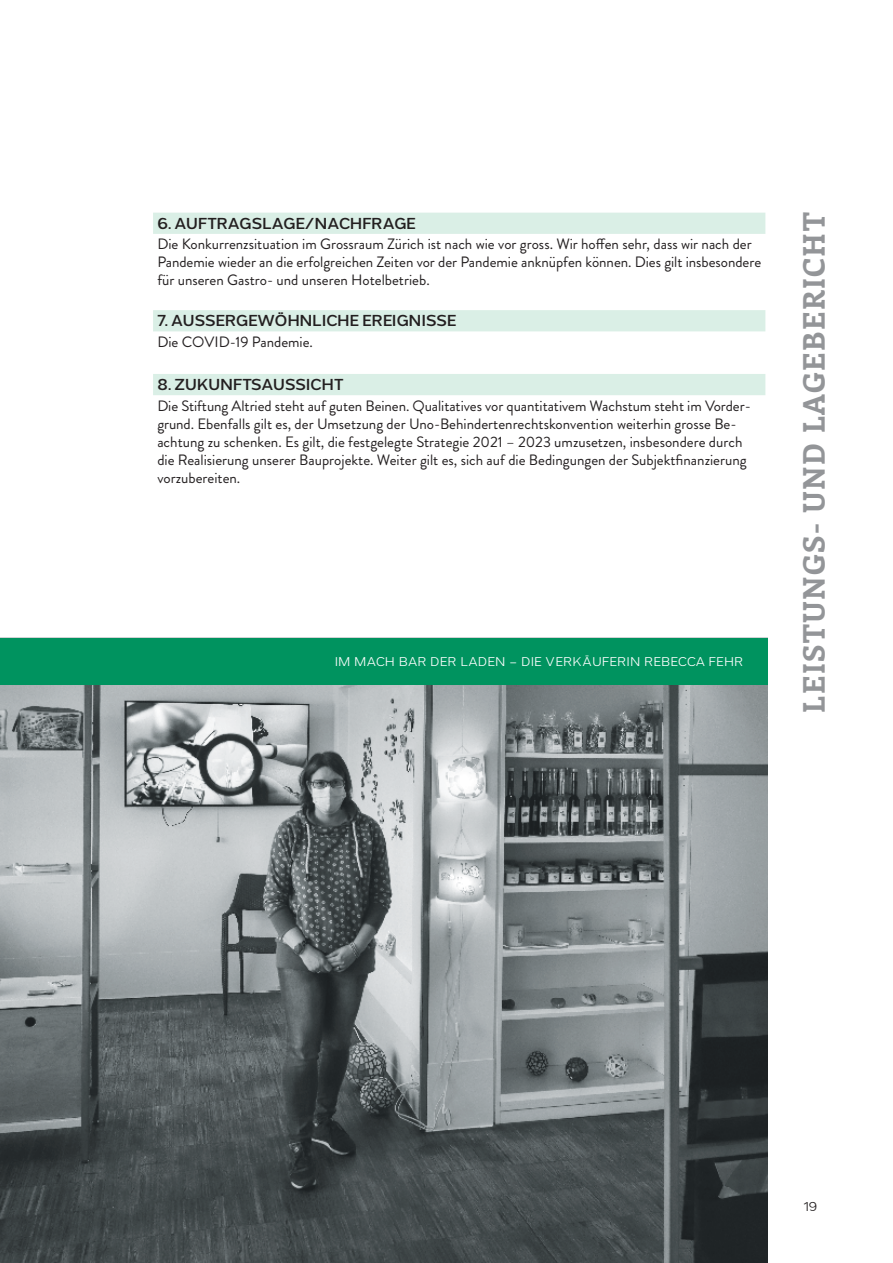
<style>
.page{position:relative;width:893px;height:1263px;background:#fff}
.page>*{position:absolute;margin:0;border:0;box-sizing:border-box;transform-origin:0 0}
.t1{font:700 30px "Enriqueta";letter-spacing:.05em;color:#939598}
.t2{font:15px/18px "Brandon Grotesque";color:#231f20}
.t3{font:600 15px "Grey Sans";letter-spacing:.02em;color:#231f20}
.t4{font:12px "Grey Sans";letter-spacing:.05em;color:#fff}
.t5{font:12px "Grey Sans";color:#231f20}
</style>
<div class="page">
<svg style="left:153px;top:213px;width:612px;height:182px"></svg>
<img style="left:0;top:685px;width:768px;height:578px">
<div style="left:0;top:638px;width:768px;height:47px;background:#00935f"></div>
<p class="t3" style="left:157px;top:215px;width:260px">6. AUFTRAGSLAGE/NACHFRAGE</p>
<p class="t2" style="left:157px;top:235px;width:605px">Die Konkurrenzsituation im Grossraum Zürich ist nach wie vor gross. Wir hoffen sehr, dass wir nach der<br>Pandemie wieder an die erfolgreichen Zeiten vor der Pandemie anknüpfen können. Dies gilt insbesondere für unseren Gastro- und unseren Hotelbetrieb.</p>
<p class="t3" style="left:157px;top:312px;width:300px">7. AUSSERGEWÖHNLICHE EREIGNISSE</p>
<p class="t2" style="left:157px;top:333px;width:157px">Die COVID-19 Pandemie.</p>
<p class="t3" style="left:157px;top:376px;width:187px">8. ZUKUNFTSAUSSICHT</p>
<p class="t2" style="left:157px;top:397px;width:593px">Die Stiftung Altried steht auf guten Beinen. Qualitatives vor quantitativem Wachstum steht im Vorder&shy;grund. Ebenfalls gilt es, der Umsetzung der Uno-Behindertenrechtskonvention weiterhin grosse Be&shy;achtung zu schenken. Es gilt, die festgelegte Strategie 2021 – 2023 umzusetzen, insbesondere durch die Realisierung unserer Bauprojekte. Weiter gilt es, sich auf die Bedingungen der Subjektfinanzierung vorzubereiten.</p>
<p class="t4" style="left:335px;top:655px;width:410px">IM MACH BAR DER LADEN – DIE VERKÄUFERIN REBECCA FEHR</p>
<h1 class="t1" style="left:793px;top:712px;width:501px;rotate:-90deg">LEISTUNGS- UND LAGEBERICHT</h1>
<p class="t5" style="left:804px;top:1199px;width:15px">19</p>
</div>
